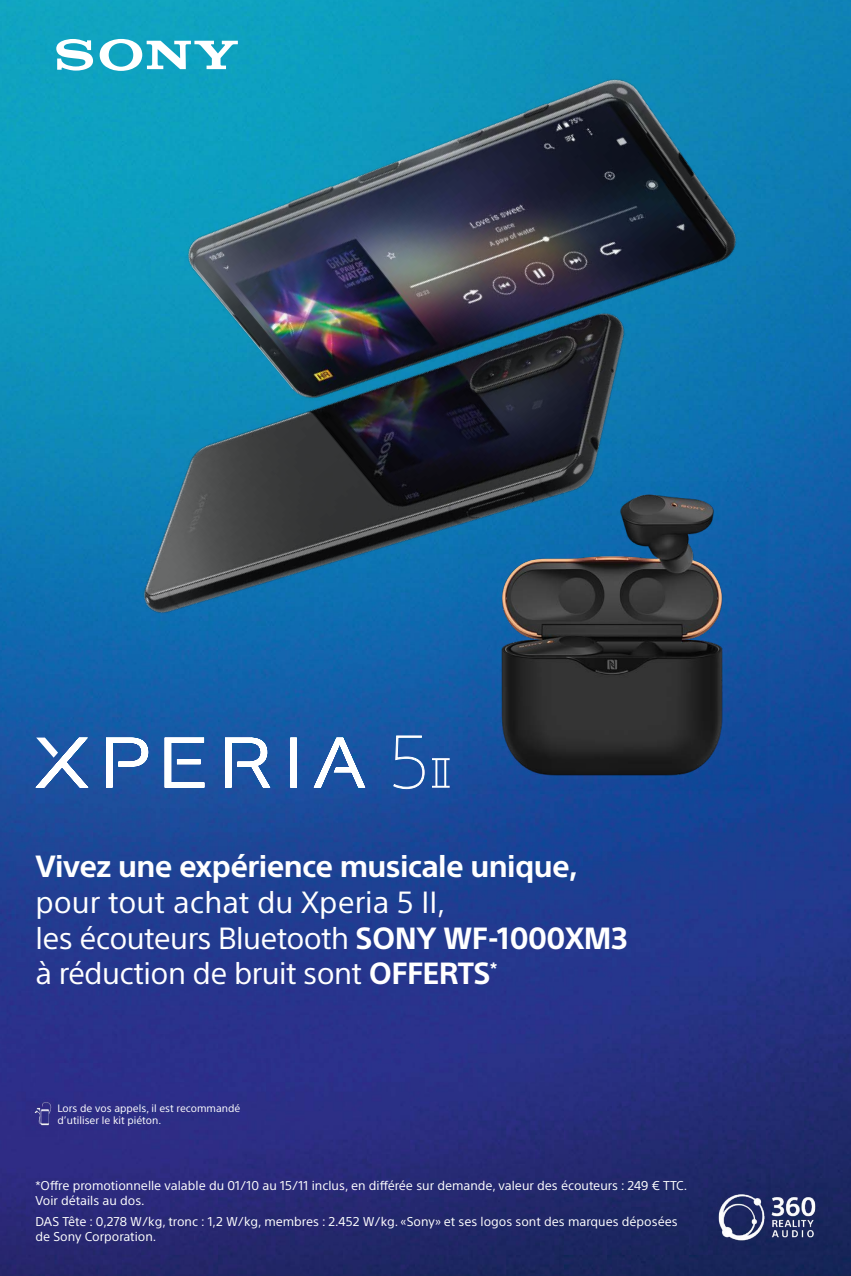
<style>
.page{position:relative;width:851px;height:1276px;background:#fff}
.page>*{position:absolute;margin:0;border:0;box-sizing:border-box;transform-origin:0 0}
.t1{font:30px/35.8px "SST";letter-spacing:-.02em;color:#fff}
.t2{font:700 30px "SST";letter-spacing:-.02em;color:#fff}
.t3{font:12.5px/15px "SST";color:#fff}
.t4{font:10.5px/12.5px "SST";color:#fff}
.s1{font-weight:700}
</style>
<div class="page">
<img style="left:0;top:0;width:850px;height:1276px">
<img style="left:462px;top:773px;width:305px;height:17px">
<img style="left:50px;top:11px;width:754px;height:762px">
<svg style="left:35px;top:737px;width:330px;height:50px"></svg>
<svg style="left:432px;top:758px;width:17px;height:29px"></svg>
<svg style="left:393px;top:735px;width:32px;height:54px;background:#3f6eb0"></svg>
<img style="left:23px;top:1098px;width:35px;height:38px">
<img style="left:707px;top:1183px;width:119px;height:67px">
<h1 class="t2" style="left:35px;top:849px;width:544px">Vivez une expérience musicale unique,</h1>
<h1 class="t1" style="left:35px;top:884px;width:593px">pour tout achat du Xperia 5 II,<br>les écouteurs Bluetooth <span class="s1">SONY WF-1000XM3 </span>à réduction de bruit sont <span class="s1">OFFERTS</span><sup>*</sup></h1>
<p class="t4" style="left:58px;top:1101px;width:184px">Lors de vos appels, il est recommandé d’utiliser le kit piéton.</p>
<p class="t3" style="left:35px;top:1178px;width:653px">*Offre promotionnelle valable du 01/10 au 15/11 inclus, en différée sur demande, valeur des écouteurs : 249 € TTC.<br>Voir détails au dos.</p>
<p class="t3" style="left:35px;top:1213px;width:643px">DAS Tête : 0,278 W/kg, tronc : 1,2 W/kg, membres : 2.452 W/kg. «Sony» et ses logos sont des marques déposées de Sony Corporation.</p>
</div>
